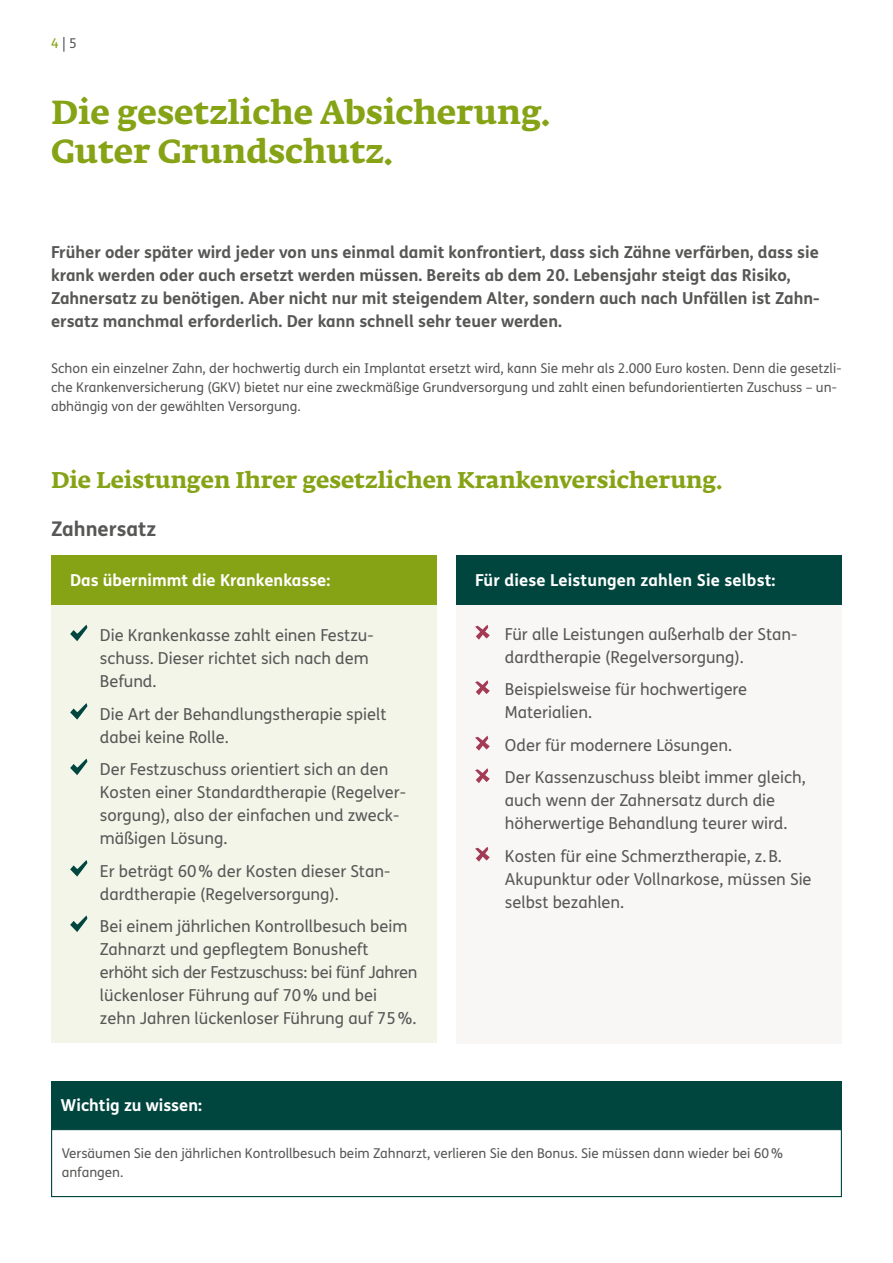
<style>
.page{position:relative;width:893px;height:1263px;background:#fff}
.page>*{position:absolute;margin:0;border:0;box-sizing:border-box;transform-origin:0 0}
.t1{font:700 33px/38.2px "Fedra Serif A Pro";color:#85a315}
.t2{font:700 22.5px "Fedra Serif A Pro";color:#85a315}
.t3{font:700 20.25px "FS Me";color:#575756}
.t4{font:16.5px/23px "FS Me";color:#575756}
.t5{font:700 16.5px/23px "FS Me";color:#575756}
.t6{font:700 16.5px "FS Me";color:#fff}
.t7{font:13.5px/19.2px "FS Me";color:#575756}
.s1{color:#85a315}
</style>
<div class="page">
<div style="left:51px;top:1129px;width:791px;height:68px;border:1px solid #00463f"></div>
<div style="left:51px;top:1081px;width:791px;height:48px;background:#00463f"></div>
<div style="left:51px;top:555px;width:386px;height:51px;background:#85a315"></div>
<div style="left:51px;top:606px;width:386px;height:437px;background:#f3f5e9"></div>
<svg style="left:70px;top:624px;width:18px;height:17px"></svg>
<svg style="left:70px;top:703px;width:18px;height:17px"></svg>
<svg style="left:70px;top:758px;width:18px;height:17px"></svg>
<svg style="left:70px;top:860px;width:18px;height:16px"></svg>
<svg style="left:70px;top:915px;width:18px;height:17px"></svg>
<div style="left:456px;top:555px;width:386px;height:51px;background:#00463f"></div>
<div style="left:456px;top:606px;width:386px;height:437px;background:#f8f7f6"></div>
<svg style="left:475px;top:624px;width:15px;height:16px"></svg>
<svg style="left:475px;top:680px;width:15px;height:15px"></svg>
<svg style="left:475px;top:735px;width:15px;height:16px"></svg>
<svg style="left:475px;top:768px;width:15px;height:15px"></svg>
<svg style="left:475px;top:846px;width:15px;height:16px"></svg>
<p class="t7" style="left:51px;top:34px;width:27px"><span class="s1">4</span> | 5</p>
<h1 class="t1" style="left:51px;top:95px;width:500px">Die gesetzliche Absicherung.<br>Guter Grundschutz.</h1>
<p class="t5" style="left:51px;top:242px;width:770px">Früher oder später wird jeder von uns einmal damit konfrontiert, dass sich Zähne verfärben, dass sie krank werden oder auch ersetzt werden müssen. Bereits ab dem 20. Lebensjahr steigt das Risiko, Zahnersatz zu benötigen. Aber nicht nur mit steigendem Alter, sondern auch nach Unfällen ist Zahn&shy;ersatz manchmal erforderlich. Der kann schnell sehr teuer werden.</p>
<p class="t7" style="left:51px;top:359px;width:792px">Schon ein einzelner Zahn, der hochwertig durch ein Implantat ersetzt wird, kann Sie mehr als 2.000 Euro kosten. Denn die gesetzli&shy;che Krankenversicherung (GKV) bietet nur eine zweckmäßige Grundversorgung und zahlt einen befundorientierten Zuschuss – un&shy;abhängig von der gewählten Versorgung.</p>
<h2 class="t2" style="left:51px;top:469px;width:673px">Die Leistungen Ihrer gesetzlichen Krankenversicherung.</h2>
<p class="t3" style="left:51px;top:520px;width:107px">Zahnersatz</p>
<p class="t6" style="left:70px;top:574px;width:262px">Das übernimmt die Krankenkasse:</p>
<p class="t4" style="left:100px;top:625px;width:275px">Die Krankenkasse zahlt einen Festzu&shy;schuss. Dieser richtet sich nach dem<br>Befund.</p>
<p class="t4" style="left:100px;top:703px;width:288px">Die Art der Behandlungstherapie spielt dabei keine Rolle.</p>
<p class="t4" style="left:100px;top:759px;width:307px">Der Festzuschuss orientiert sich an den Kosten einer Standardtherapie (Regelver&shy;sorgung), also der einfachen und zweck&shy;mäßigen Lösung.</p>
<p class="t4" style="left:100px;top:860px;width:292px">Er beträgt 60 % der Kosten dieser Stan&shy;dardtherapie (Regelversorgung).</p>
<p class="t4" style="left:100px;top:916px;width:319px">Bei einem jährlichen Kontrollbesuch beim Zahnarzt und gepflegtem Bonusheft erhöht sich der Festzuschuss: bei fünf Jahren lückenloser Führung auf 70 % und bei<br>zehn Jahren lückenloser Führung auf 75 %.</p>
<p class="t6" style="left:61px;top:1098px;width:143px">Wichtig zu wissen:</p>
<p class="t6" style="left:475px;top:574px;width:302px">Für diese Leistungen zahlen Sie selbst:</p>
<p class="t4" style="left:505px;top:623px;width:294px">Für alle Leistungen außerhalb der Stan&shy;dardtherapie (Regelversorgung).</p>
<p class="t4" style="left:505px;top:679px;width:244px">Beispielsweise für hochwertigere<br>Materialien.</p>
<p class="t4" style="left:505px;top:729px;width:302px;line-height:32.5px">Oder für modernere Lösungen.<br>Der Kassenzuschuss bleibt immer gleich,</p>
<p class="t4" style="left:505px;top:790px;width:284px">auch wenn der Zahnersatz durch die höherwertige Behandlung teurer wird.</p>
<p class="t4" style="left:505px;top:845px;width:308px">Kosten für eine Schmerztherapie, z. B.<br>Akupunktur oder Vollnarkose, müssen Sie selbst bezahlen.</p>
<p class="t7" style="left:62px;top:1144px;width:723px">Versäumen Sie den jährlichen Kontrollbesuch beim Zahnarzt, verlieren Sie den Bonus. Sie müssen dann wieder bei 60 % anfangen.</p>
</div>
